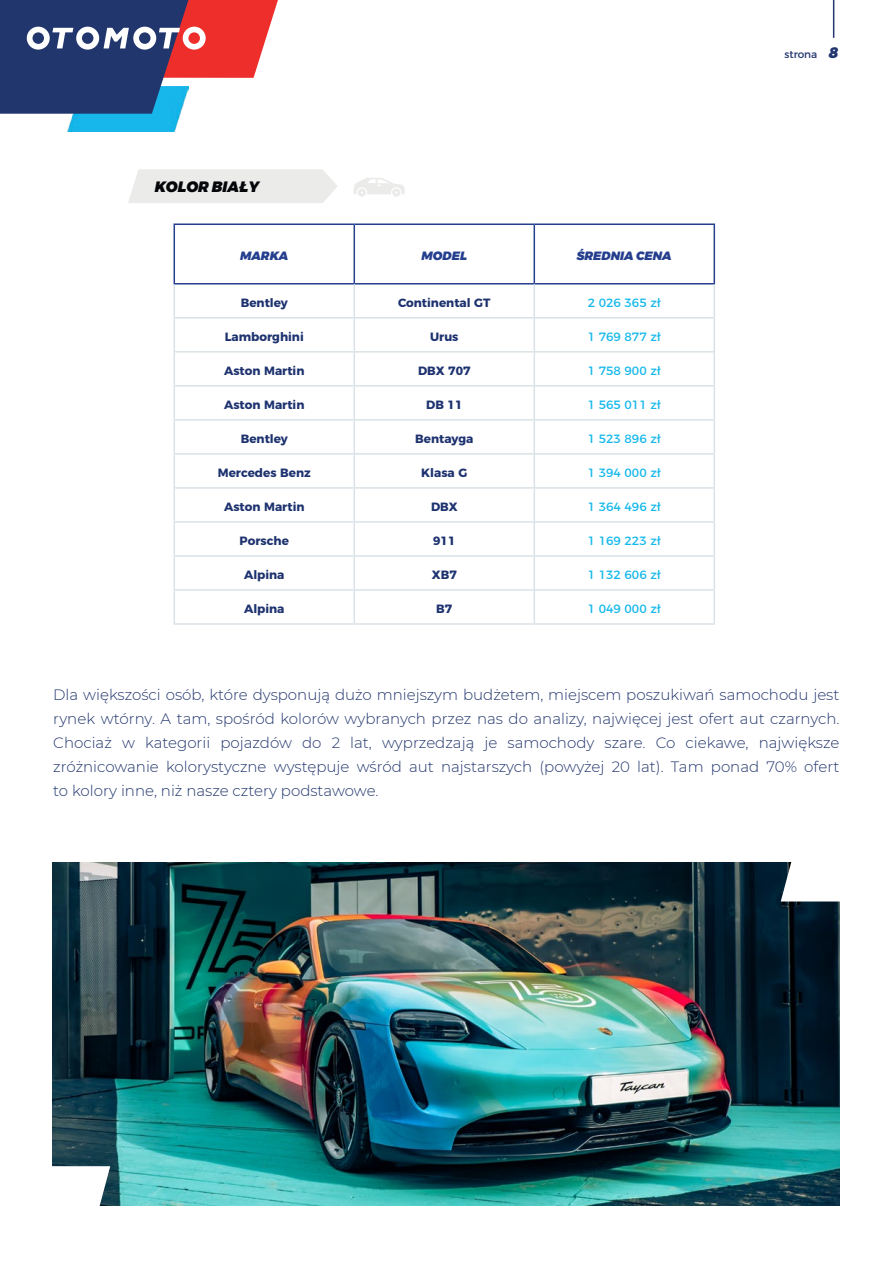
<style>
.page{position:relative;width:893px;height:1263px;background:#fff}
.page>*{position:absolute;margin:0;border:0;box-sizing:border-box;transform-origin:0 0}
.t1{font:300 15px/24px "Montserrat";color:#22366e;text-align:justify}
.t2{font:italic 900 15px "Montserrat";color:#05060a}
.t3{font:700 12px "Montserrat";color:#1d326f}
.t4{font:12px "Montserrat";color:#15b8ec}
.t5{font:italic 900 12px "Montserrat";color:#253f8e}
.t6{font:10.5px "Montserrat";color:#22366f}
.s1{font-weight:900;font-style:italic;font-size:15px}
</style>
<div class="page">
<img style="left:67px;top:114px;width:114px;height:17px">
<svg style="left:0;top:0;width:278px;height:114px"></svg>
<hr style="left:833px;top:0;width:1px;height:38px;background:#22366f">
<svg style="left:175px;top:225px;width:539px;height:398px"></svg>
<hr style="left:174px;top:223px;width:180px;height:2px;background:#253f8e">
<hr style="left:174px;top:225px;width:1px;height:58px;background:#253f8e">
<hr style="left:354px;top:223px;width:180px;height:2px;background:#253f8e">
<hr style="left:354px;top:225px;width:1px;height:58px;background:#253f8e">
<hr style="left:534px;top:223px;width:181px;height:2px;background:#253f8e">
<hr style="left:534px;top:225px;width:1px;height:58px;background:#253f8e">
<hr style="left:714px;top:225px;width:1px;height:58px;background:#253f8e">
<hr style="left:174px;top:283px;width:180px;height:1px;background:#253f8e">
<hr style="left:354px;top:283px;width:180px;height:1px;background:#253f8e">
<hr style="left:534px;top:283px;width:181px;height:1px;background:#253f8e">
<hr style="left:174px;top:284px;width:1px;height:33px;background:#dae2e7">
<hr style="left:354px;top:284px;width:1px;height:33px;background:#dae2e7">
<hr style="left:174px;top:453px;width:180px;height:2px;background:#dae2e7">
<hr style="left:174px;top:455px;width:1px;height:32px;background:#dae2e7">
<hr style="left:354px;top:453px;width:180px;height:2px;background:#dae2e7">
<hr style="left:354px;top:455px;width:1px;height:32px;background:#dae2e7">
<hr style="left:174px;top:623px;width:180px;height:2px;background:#dae2e7">
<hr style="left:354px;top:623px;width:180px;height:2px;background:#dae2e7">
<hr style="left:534px;top:284px;width:1px;height:33px;background:#dae2e7">
<hr style="left:534px;top:419px;width:181px;height:2px;background:#dae2e7">
<hr style="left:534px;top:421px;width:1px;height:32px;background:#dae2e7">
<hr style="left:534px;top:589px;width:181px;height:2px;background:#dae2e7">
<hr style="left:534px;top:591px;width:1px;height:32px;background:#dae2e7">
<hr style="left:714px;top:284px;width:1px;height:33px;background:#dae2e7">
<hr style="left:714px;top:421px;width:1px;height:32px;background:#dae2e7">
<hr style="left:714px;top:591px;width:1px;height:32px;background:#dae2e7">
<hr style="left:174px;top:317px;width:180px;height:2px;background:#dae2e7">
<hr style="left:174px;top:319px;width:1px;height:32px;background:#dae2e7">
<hr style="left:174px;top:353px;width:1px;height:32px;background:#dae2e7">
<hr style="left:174px;top:387px;width:1px;height:32px;background:#dae2e7">
<hr style="left:174px;top:421px;width:1px;height:32px;background:#dae2e7">
<hr style="left:354px;top:317px;width:180px;height:2px;background:#dae2e7">
<hr style="left:354px;top:319px;width:1px;height:32px;background:#dae2e7">
<hr style="left:354px;top:353px;width:1px;height:32px;background:#dae2e7">
<hr style="left:354px;top:387px;width:1px;height:32px;background:#dae2e7">
<hr style="left:354px;top:421px;width:1px;height:32px;background:#dae2e7">
<hr style="left:174px;top:487px;width:180px;height:2px;background:#dae2e7">
<hr style="left:174px;top:489px;width:1px;height:32px;background:#dae2e7">
<hr style="left:174px;top:523px;width:1px;height:32px;background:#dae2e7">
<hr style="left:174px;top:557px;width:1px;height:32px;background:#dae2e7">
<hr style="left:174px;top:591px;width:1px;height:32px;background:#dae2e7">
<hr style="left:354px;top:487px;width:180px;height:2px;background:#dae2e7">
<hr style="left:354px;top:489px;width:1px;height:32px;background:#dae2e7">
<hr style="left:354px;top:523px;width:1px;height:32px;background:#dae2e7">
<hr style="left:354px;top:557px;width:1px;height:32px;background:#dae2e7">
<hr style="left:354px;top:591px;width:1px;height:32px;background:#dae2e7">
<hr style="left:534px;top:319px;width:1px;height:32px;background:#dae2e7">
<hr style="left:534px;top:353px;width:1px;height:32px;background:#dae2e7">
<hr style="left:534px;top:387px;width:1px;height:32px;background:#dae2e7">
<hr style="left:534px;top:453px;width:181px;height:2px;background:#dae2e7">
<hr style="left:534px;top:455px;width:1px;height:32px;background:#dae2e7">
<hr style="left:534px;top:489px;width:1px;height:32px;background:#dae2e7">
<hr style="left:534px;top:523px;width:1px;height:32px;background:#dae2e7">
<hr style="left:534px;top:557px;width:1px;height:32px;background:#dae2e7">
<hr style="left:534px;top:623px;width:181px;height:2px;background:#dae2e7">
<hr style="left:714px;top:319px;width:1px;height:32px;background:#dae2e7">
<hr style="left:714px;top:353px;width:1px;height:32px;background:#dae2e7">
<hr style="left:714px;top:387px;width:1px;height:32px;background:#dae2e7">
<hr style="left:714px;top:455px;width:1px;height:32px;background:#dae2e7">
<hr style="left:714px;top:489px;width:1px;height:32px;background:#dae2e7">
<hr style="left:714px;top:523px;width:1px;height:32px;background:#dae2e7">
<hr style="left:714px;top:557px;width:1px;height:32px;background:#dae2e7">
<hr style="left:174px;top:351px;width:180px;height:2px;background:#dae2e7">
<hr style="left:174px;top:385px;width:180px;height:2px;background:#dae2e7">
<hr style="left:174px;top:419px;width:180px;height:2px;background:#dae2e7">
<hr style="left:354px;top:351px;width:180px;height:2px;background:#dae2e7">
<hr style="left:354px;top:385px;width:180px;height:2px;background:#dae2e7">
<hr style="left:354px;top:419px;width:180px;height:2px;background:#dae2e7">
<hr style="left:174px;top:521px;width:180px;height:2px;background:#dae2e7">
<hr style="left:174px;top:555px;width:180px;height:2px;background:#dae2e7">
<hr style="left:174px;top:589px;width:180px;height:2px;background:#dae2e7">
<hr style="left:354px;top:521px;width:180px;height:2px;background:#dae2e7">
<hr style="left:354px;top:555px;width:180px;height:2px;background:#dae2e7">
<hr style="left:354px;top:589px;width:180px;height:2px;background:#dae2e7">
<hr style="left:534px;top:317px;width:181px;height:2px;background:#dae2e7">
<hr style="left:534px;top:351px;width:181px;height:2px;background:#dae2e7">
<hr style="left:534px;top:385px;width:181px;height:2px;background:#dae2e7">
<hr style="left:534px;top:487px;width:181px;height:2px;background:#dae2e7">
<hr style="left:534px;top:521px;width:181px;height:2px;background:#dae2e7">
<hr style="left:534px;top:555px;width:181px;height:2px;background:#dae2e7">
<img style="left:53px;top:863px;width:786px;height:342px">
<svg style="left:52px;top:1166px;width:58px;height:40px"></svg>
<svg style="left:781px;top:862px;width:58px;height:39px"></svg>
<div style="left:128px;top:169px;width:209px;height:34px;background:#ebebea"></div>
<svg style="left:353px;top:178px;width:52px;height:19px"></svg>
<p class="t2" style="left:155px;top:174px;width:106px">KOLOR BIAŁY</p>
<p class="t5" style="left:240px;top:246px;width:50px">MARKA</p>
<p class="t5" style="left:422px;top:246px;width:47px">MODEL</p>
<p class="t5" style="left:577px;top:246px;width:97px">ŚREDNIA CENA</p>
<p class="t3" style="left:241px;top:292px;width:49px">Bentley</p>
<p class="t3" style="left:398px;top:292px;width:94px">Continental GT</p>
<p class="t4" style="left:588px;top:293px;width:75px">2 026 365 zł</p>
<p class="t3" style="left:225px;top:326px;width:80px">Lamborghini</p>
<p class="t3" style="left:430px;top:326px;width:30px">Urus</p>
<p class="t4" style="left:588px;top:327px;width:75px">1 769 877 zł</p>
<p class="t3" style="left:224px;top:360px;width:82px">Aston Martin</p>
<p class="t3" style="left:418px;top:360px;width:54px">DBX 707</p>
<p class="t4" style="left:588px;top:361px;width:75px">1 758 900 zł</p>
<p class="t3" style="left:224px;top:395px;width:82px">Aston Martin</p>
<p class="t3" style="left:426px;top:395px;width:38px">DB 11</p>
<p class="t4" style="left:588px;top:395px;width:75px">1 565 011 zł</p>
<p class="t3" style="left:241px;top:429px;width:49px">Bentley</p>
<p class="t3" style="left:415px;top:429px;width:60px">Bentayga</p>
<p class="t4" style="left:588px;top:429px;width:75px">1 523 896 zł</p>
<p class="t3" style="left:218px;top:463px;width:94px">Mercedes Benz</p>
<p class="t3" style="left:421px;top:463px;width:48px">Klasa G</p>
<p class="t4" style="left:588px;top:463px;width:75px">1 394 000 zł</p>
<p class="t3" style="left:224px;top:497px;width:82px">Aston Martin</p>
<p class="t3" style="left:431px;top:497px;width:28px">DBX</p>
<p class="t4" style="left:588px;top:497px;width:75px">1 364 496 zł</p>
<p class="t3" style="left:240px;top:531px;width:51px">Porsche</p>
<p class="t3" style="left:433px;top:531px;width:24px">911</p>
<p class="t4" style="left:588px;top:531px;width:75px">1 169 223 zł</p>
<p class="t3" style="left:244px;top:565px;width:42px">Alpina</p>
<p class="t3" style="left:432px;top:565px;width:26px">XB7</p>
<p class="t4" style="left:588px;top:565px;width:75px">1 132 606 zł</p>
<p class="t3" style="left:244px;top:599px;width:42px">Alpina</p>
<p class="t3" style="left:436px;top:599px;width:17px">B7</p>
<p class="t4" style="left:588px;top:599px;width:75px">1 049 000 zł</p>
<p class="t6" style="left:784px;top:46px;width:56px">strona <span class="s1">8</span></p>
<p class="t1" style="left:53px;top:682px;width:788px">Dla większości osób, które dysponują dużo mniejszym budżetem, miejscem poszukiwań samochodu jest rynek wtórny. A tam, spośród kolorów wybranych przez nas do analizy, najwięcej jest ofert aut czarnych.<br>Chociaż w kategorii pojazdów do 2 lat, wyprzedzają je samochody szare. Co ciekawe, największe zróżnicowanie kolorystyczne występuje wśród aut najstarszych (powyżej 20 lat). Tam ponad 70% ofert to kolory inne, niż nasze cztery podstawowe.</p>
</div>
